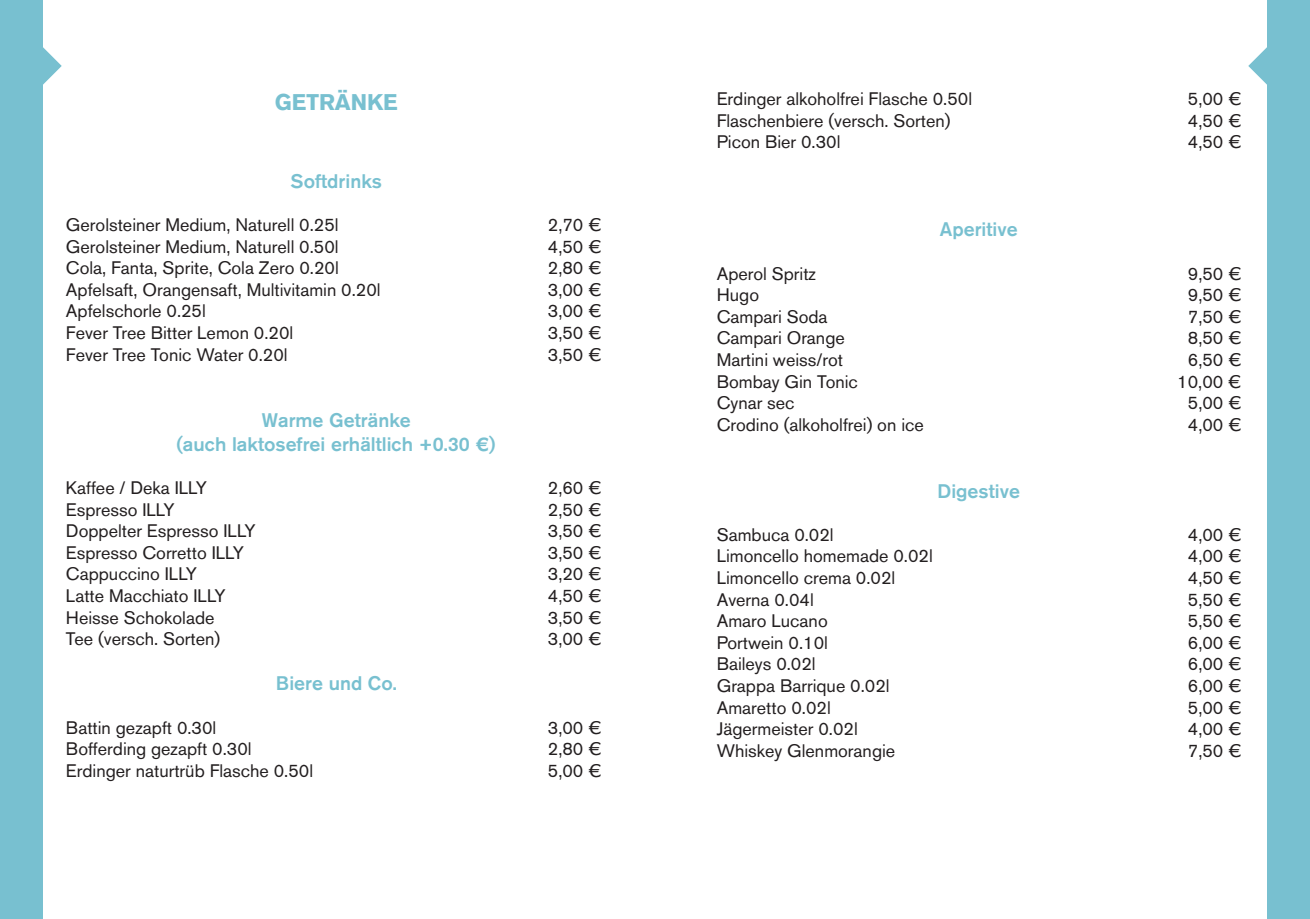
<style>
.page{position:relative;width:1310px;height:919px;background:#fff}
.page>*{position:absolute;margin:0;border:0;box-sizing:border-box;transform-origin:0 0}
.t1{font:700 22.5px "Akzidenz Grotesk BQ";color:#78c0d0}
.t2{font:500 19.5px "Akzidenz Grotesk BQ";color:#78c0d0}
.t3{font:18px "Akzidenz Grotesk BQ";color:#231f20}
</style>
<div class="page">
<div style="left:0;top:0;width:43px;height:918px;background:#78c0d0"></div>
<svg style="left:43px;top:47px;width:19px;height:38px"></svg>
<div style="left:1267px;top:0;width:43px;height:918px;background:#78c0d0"></div>
<svg style="left:1248px;top:47px;width:19px;height:38px"></svg>
<p class="t1" style="left:275px;top:89px;width:124px">GETRÄNKE</p>
<p class="t2" style="left:291px;top:169px;width:93px">Softdrinks</p>
<p class="t3" style="left:66px;top:214px;width:274px">Gerolsteiner Medium, Naturell 0.25l</p>
<p class="t3" style="left:548px;top:214px;width:55px">2,70 €</p>
<p class="t3" style="left:66px;top:235px;width:274px">Gerolsteiner Medium, Naturell 0.50l</p>
<p class="t3" style="left:548px;top:235px;width:55px">4,50 €</p>
<p class="t3" style="left:66px;top:257px;width:274px">Cola, Fanta, Sprite, Cola Zero 0.20l</p>
<p class="t3" style="left:548px;top:257px;width:55px">2,80 €</p>
<p class="t3" style="left:66px;top:279px;width:316px">Apfelsaft, Orangensaft, Multivitamin 0.20l</p>
<p class="t3" style="left:548px;top:279px;width:55px">3,00 €</p>
<p class="t3" style="left:66px;top:300px;width:141px">Apfelschorle 0.25l</p>
<p class="t3" style="left:548px;top:300px;width:55px">3,00 €</p>
<p class="t3" style="left:66px;top:322px;width:229px">Fever Tree Bitter Lemon 0.20l</p>
<p class="t3" style="left:548px;top:322px;width:55px">3,50 €</p>
<p class="t3" style="left:66px;top:343px;width:223px">Fever Tree Tonic Water 0.20l</p>
<p class="t3" style="left:548px;top:343px;width:55px">3,50 €</p>
<p class="t2" style="left:262px;top:408px;width:150px">Warme Getränke</p>
<p class="t2" style="left:177px;top:432px;width:320px">(auch laktosefrei erhältlich +0.30 €)</p>
<p class="t3" style="left:66px;top:477px;width:143px">Kaffee / Deka ILLY</p>
<p class="t3" style="left:548px;top:477px;width:55px">2,60 €</p>
<p class="t3" style="left:66px;top:498px;width:110px">Espresso ILLY</p>
<p class="t3" style="left:548px;top:498px;width:55px">2,50 €</p>
<p class="t3" style="left:66px;top:520px;width:191px">Doppelter Espresso ILLY</p>
<p class="t3" style="left:548px;top:520px;width:55px">3,50 €</p>
<p class="t3" style="left:66px;top:541px;width:180px">Espresso Corretto ILLY</p>
<p class="t3" style="left:548px;top:541px;width:55px">3,50 €</p>
<p class="t3" style="left:66px;top:563px;width:133px">Cappuccino ILLY</p>
<p class="t3" style="left:548px;top:563px;width:55px">3,20 €</p>
<p class="t3" style="left:66px;top:585px;width:161px">Latte Macchiato ILLY</p>
<p class="t3" style="left:548px;top:585px;width:55px">4,50 €</p>
<p class="t3" style="left:66px;top:606px;width:150px">Heisse Schokolade</p>
<p class="t3" style="left:548px;top:606px;width:55px">3,50 €</p>
<p class="t3" style="left:66px;top:628px;width:156px">Tee (versch. Sorten)</p>
<p class="t3" style="left:548px;top:628px;width:55px">3,00 €</p>
<p class="t2" style="left:276px;top:671px;width:122px">Biere und Co.</p>
<p class="t3" style="left:66px;top:716px;width:152px">Battin gezapft 0.30l</p>
<p class="t3" style="left:548px;top:716px;width:55px">3,00 €</p>
<p class="t3" style="left:66px;top:738px;width:187px">Bofferding gezapft 0.30l</p>
<p class="t3" style="left:548px;top:738px;width:55px">2,80 €</p>
<p class="t3" style="left:66px;top:759px;width:249px">Erdinger naturtrüb Flasche 0.50l</p>
<p class="t3" style="left:548px;top:759px;width:55px">5,00 €</p>
<p class="t3" style="left:717px;top:88px;width:257px">Erdinger alkoholfrei Flasche 0.50l</p>
<p class="t3" style="left:1187px;top:88px;width:55px">5,00 €</p>
<p class="t3" style="left:717px;top:109px;width:235px">Flaschenbiere (versch. Sorten)</p>
<p class="t3" style="left:1187px;top:109px;width:55px">4,50 €</p>
<p class="t3" style="left:717px;top:131px;width:125px">Picon Bier 0.30l</p>
<p class="t3" style="left:1187px;top:131px;width:55px">4,50 €</p>
<p class="t2" style="left:940px;top:217px;width:79px">Aperitive</p>
<p class="t3" style="left:717px;top:262px;width:101px">Aperol Spritz</p>
<p class="t3" style="left:1187px;top:262px;width:55px">9,50 €</p>
<p class="t3" style="left:717px;top:284px;width:44px">Hugo</p>
<p class="t3" style="left:1187px;top:284px;width:55px">9,50 €</p>
<p class="t3" style="left:717px;top:306px;width:112px">Campari Soda</p>
<p class="t3" style="left:1187px;top:306px;width:55px">7,50 €</p>
<p class="t3" style="left:717px;top:327px;width:130px">Campari Orange</p>
<p class="t3" style="left:1187px;top:327px;width:55px">8,50 €</p>
<p class="t3" style="left:717px;top:349px;width:128px">Martini weiss/rot</p>
<p class="t3" style="left:1187px;top:349px;width:55px">6,50 €</p>
<p class="t3" style="left:717px;top:370px;width:143px">Bombay Gin Tonic</p>
<p class="t3" style="left:1177px;top:370px;width:65px">10,00 €</p>
<p class="t3" style="left:717px;top:392px;width:79px">Cynar sec</p>
<p class="t3" style="left:1187px;top:392px;width:55px">5,00 €</p>
<p class="t3" style="left:717px;top:414px;width:209px">Crodino (alkoholfrei) on ice</p>
<p class="t3" style="left:1187px;top:414px;width:55px">4,00 €</p>
<p class="t2" style="left:937px;top:478px;width:84px">Digestive</p>
<p class="t3" style="left:717px;top:523px;width:118px">Sambuca 0.02l</p>
<p class="t3" style="left:1187px;top:523px;width:55px">4,00 €</p>
<p class="t3" style="left:717px;top:545px;width:217px">Limoncello homemade 0.02l</p>
<p class="t3" style="left:1187px;top:545px;width:55px">4,00 €</p>
<p class="t3" style="left:717px;top:567px;width:180px">Limoncello crema 0.02l</p>
<p class="t3" style="left:1187px;top:567px;width:55px">4,50 €</p>
<p class="t3" style="left:717px;top:588px;width:99px">Averna 0.04l</p>
<p class="t3" style="left:1187px;top:588px;width:55px">5,50 €</p>
<p class="t3" style="left:717px;top:610px;width:113px">Amaro Lucano</p>
<p class="t3" style="left:1187px;top:610px;width:55px">5,50 €</p>
<p class="t3" style="left:717px;top:631px;width:113px">Portwein 0.10l</p>
<p class="t3" style="left:1187px;top:631px;width:55px">6,00 €</p>
<p class="t3" style="left:717px;top:653px;width:100px">Baileys 0.02l</p>
<p class="t3" style="left:1187px;top:653px;width:55px">6,00 €</p>
<p class="t3" style="left:717px;top:675px;width:174px">Grappa Barrique 0.02l</p>
<p class="t3" style="left:1187px;top:675px;width:55px">6,00 €</p>
<p class="t3" style="left:717px;top:696px;width:116px">Amaretto 0.02l</p>
<p class="t3" style="left:1187px;top:696px;width:55px">5,00 €</p>
<p class="t3" style="left:717px;top:718px;width:142px">Jägermeister 0.02l</p>
<p class="t3" style="left:1187px;top:718px;width:55px">4,00 €</p>
<p class="t3" style="left:717px;top:739px;width:180px">Whiskey Glenmorangie</p>
<p class="t3" style="left:1187px;top:739px;width:55px">7,50 €</p>
</div>
